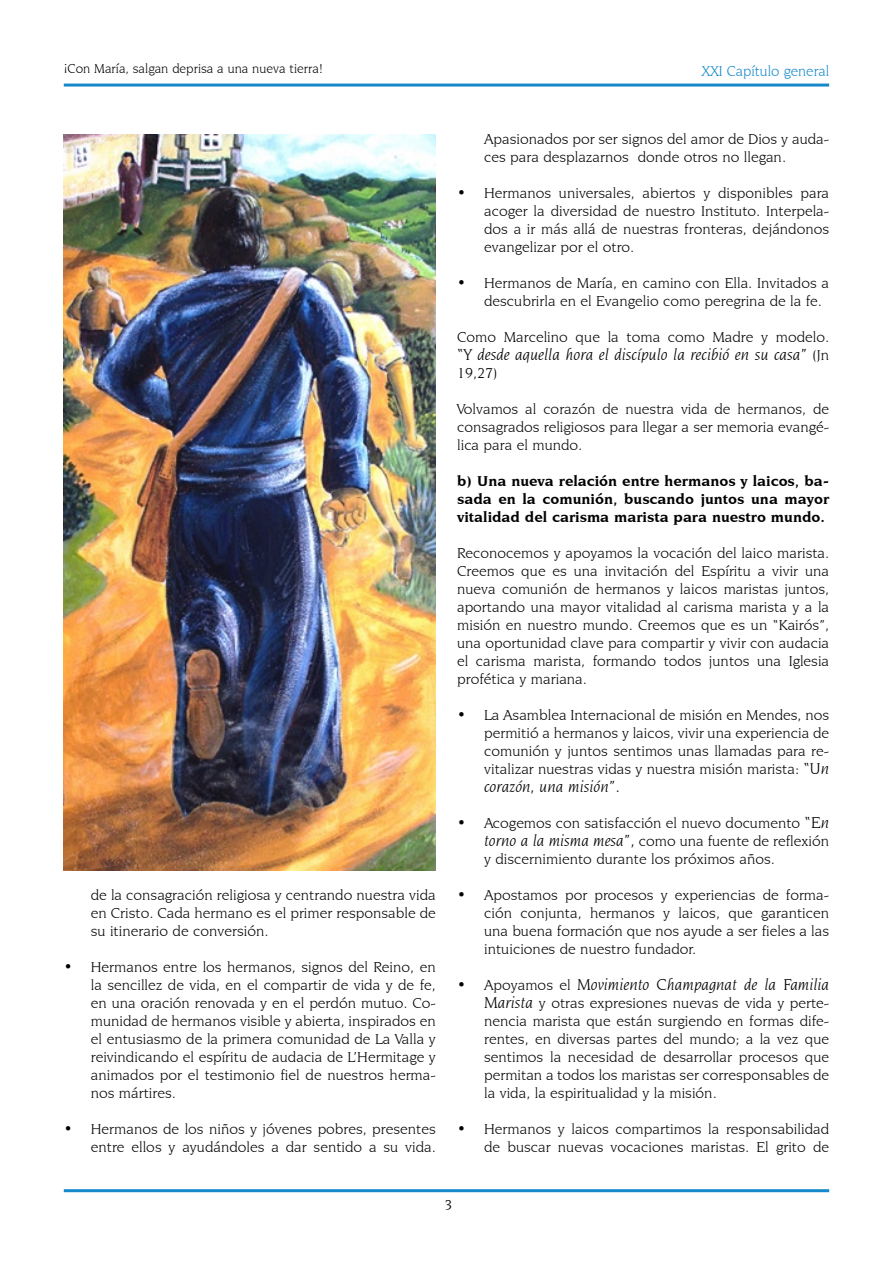
<style>
.page{position:relative;width:893px;height:1263px;background:#fff}
.page>*{position:absolute;margin:0;border:0;box-sizing:border-box;transform-origin:0 0}
.t1{font:italic 16.5px "Novarese IT Cby BT";color:#000;scale:1.04 1}
.t2{font:15px/18px "Novarese IT Cby BT";color:#000;text-align:justify;scale:1.04 1}
.t3{font:700 15px/18px "Novarese IT Cby BT";color:#000;text-align:justify;scale:1.04 1}
.t4{font:15px "Novarese IT Cby BT";color:#1689ca}
.t5{font:15px "Novarese IT Cby BT";color:#000}
.t6{font:13.5px "Novarese IT Cby BT";color:#000}
.s1{font-style:normal;font-size:15px}
.s2{font-style:italic;font-size:16.5px}
</style>
<div class="page">
<hr style="left:64px;top:1189px;width:765px;height:3px;background:#1689ca">
<hr style="left:64px;top:84px;width:765px;height:3px;background:#1689ca">
<img style="left:64px;top:135px;width:372px;height:735px">
<p class="t6" style="left:64px;top:60px;width:261px">¡Con María, salgan deprisa a una nueva tierra!</p>
<p class="t4" style="left:702px;top:62px;width:129px">XXI Capítulo general</p>
<p class="t5" style="left:64px;top:958px;width:10px">•</p>
<p class="t5" style="left:64px;top:1120px;width:10px">•</p>
<p class="t2" style="left:91px;top:886px;width:333px">de la consagración religiosa y centrando nuestra vida en Cristo. Cada hermano es el primer responsable de su itinerario de conversión.</p>
<p class="t2" style="left:91px;top:958px;width:333px">Hermanos entre los hermanos, signos del Reino, en la sencillez de vida, en el compartir de vida y de fe, en una oración renovada y en el perdón mutuo. Co&shy;munidad de hermanos visible y abierta, inspirados en el entusiasmo de la primera comunidad de La Valla y reivindicando el espíritu de audacia de L’Hermitage y animados por el testimonio fiel de nuestros herma&shy;nos mártires.</p>
<p class="t2" style="left:91px;top:1120px;width:333px">Hermanos de los niños y jóvenes pobres, presentes entre ellos y ayudándoles a dar sentido a su vida.</p>
<p class="t2" style="left:484px;top:130px;width:333px">Apasionados por ser signos del amor de Dios y auda&shy;ces para desplazarnos donde otros no llegan.</p>
<p class="t2" style="left:484px;top:184px;width:333px">Hermanos universales, abiertos y disponibles para acoger la diversidad de nuestro Instituto. Interpela&shy;dos a ir más allá de nuestras fronteras, dejándonos evangelizar por el otro.</p>
<p class="t2" style="left:484px;top:274px;width:333px">Hermanos de María, en camino con Ella. Invitados a descubrirla en el Evangelio como peregrina de la fe.</p>
<p class="t2" style="left:457px;top:328px;width:359px">Como Marcelino que la toma como Madre y modelo.</p>
<p class="t1" style="left:457px;top:345px;width:359px">“Y desde aquella hora el discípulo la recibió en su casa” <span class="s1">(Jn</span></p>
<p class="t2" style="left:457px;top:364px;width:40px">19,27)</p>
<p class="t2" style="left:457px;top:400px;width:359px">Volvamos al corazón de nuestra vida de hermanos, de consagrados religiosos para llegar a ser memoria evangé&shy;lica para el mundo.</p>
<p class="t3" style="left:457px;top:472px;width:359px">b) Una nueva relación entre hermanos y laicos, ba&shy;sada en la comunión, buscando juntos una mayor vitalidad del carisma marista para nuestro mundo.</p>
<p class="t2" style="left:457px;top:544px;width:359px">Reconocemos y apoyamos la vocación del laico marista.<br>Creemos que es una invitación del Espíritu a vivir una nueva comunión de hermanos y laicos maristas juntos, aportando una mayor vitalidad al carisma marista y a la misión en nuestro mundo. Creemos que es un “Kairós”, una oportunidad clave para compartir y vivir con audacia el carisma marista, formando todos juntos una Iglesia profética y mariana.</p>
<p class="t2" style="left:484px;top:706px;width:333px">La Asamblea Internacional de misión en Mendes, nos permitió a hermanos y laicos, vivir una experiencia de comunión y juntos sentimos unas llamadas para re&shy;vitalizar nuestras vidas y nuestra misión marista: <span class="s2">“Un</span></p>
<p class="t1" style="left:484px;top:777px;width:132px">corazón, una misión”.</p>
<p class="t2" style="left:484px;top:814px;width:333px">Acogemos con satisfacción el nuevo documento <span class="s2">“En torno a la misma mesa”,</span> como una fuente de reflexión y discernimiento durante los próximos años.</p>
<p class="t2" style="left:484px;top:886px;width:333px">Apostamos por procesos y experiencias de forma&shy;ción conjunta, hermanos y laicos, que garanticen una buena formación que nos ayude a ser fieles a las intuiciones de nuestro fundador.</p>
<p class="t1" style="left:484px;top:975px;width:333px"><span class="s1">Apoyamos el</span> Movimiento Champagnat de la Familia</p>
<p class="t2" style="left:484px;top:994px;width:333px"><span class="s2">Marista</span> y otras expresiones nuevas de vida y perte&shy;nencia marista que están surgiendo en formas dife&shy;rentes, en diversas partes del mundo; a la vez que sentimos la necesidad de desarrollar procesos que permitan a todos los maristas ser corresponsables de la vida, la espiritualidad y la misión.</p>
<p class="t2" style="left:484px;top:1120px;width:333px">Hermanos y laicos compartimos la responsabilidad de buscar nuevas vocaciones maristas. El grito de</p>
<p class="t5" style="left:457px;top:184px;width:10px">•</p>
<p class="t5" style="left:457px;top:274px;width:10px">•</p>
<p class="t5" style="left:457px;top:706px;width:10px">•</p>
<p class="t5" style="left:457px;top:814px;width:10px">•</p>
<p class="t5" style="left:457px;top:886px;width:10px">•</p>
<p class="t5" style="left:457px;top:976px;width:10px">•</p>
<p class="t5" style="left:457px;top:1120px;width:10px">•</p>
</div>
